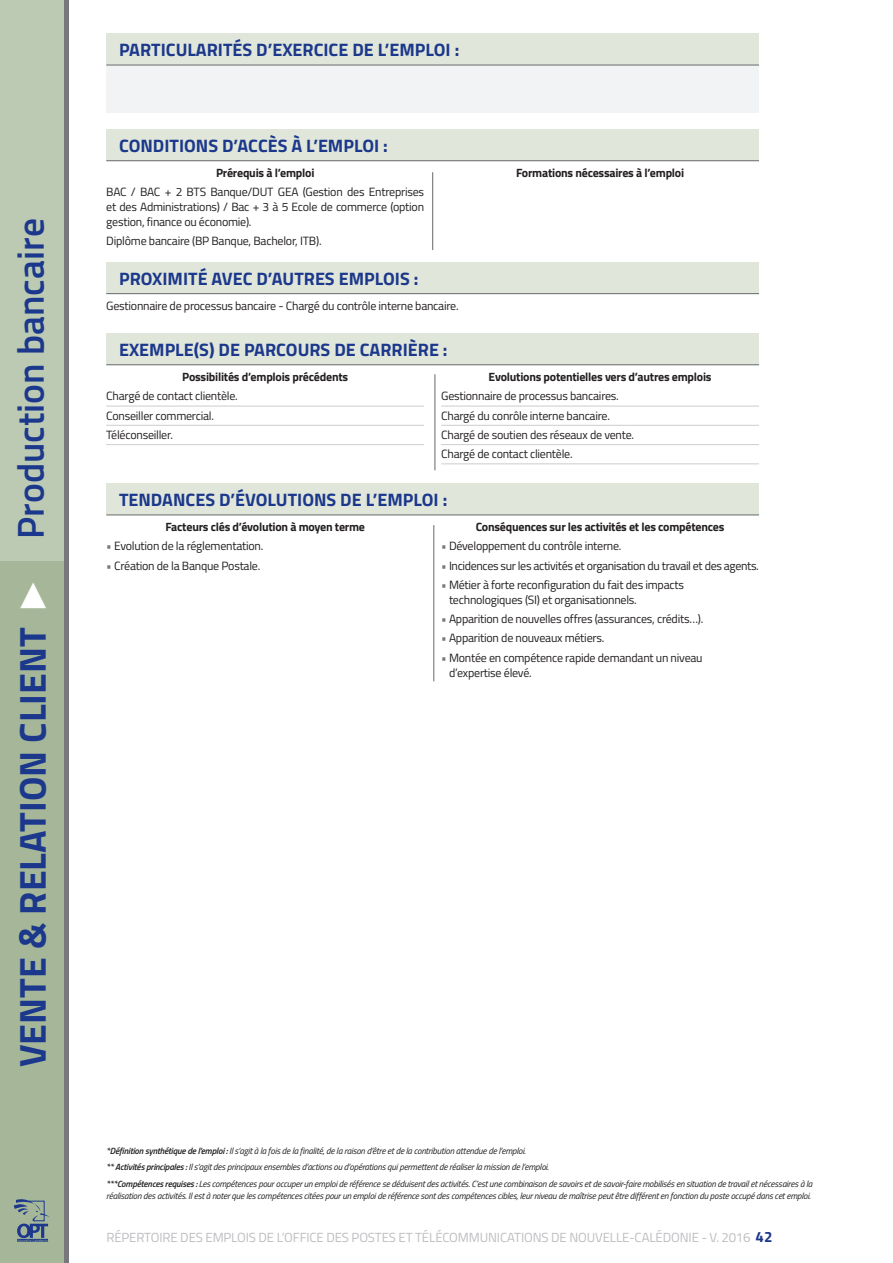
<style>
.page{position:relative;width:893px;height:1263px;background:#fff}
.page>*{position:absolute;margin:0;border:0;box-sizing:border-box;transform-origin:0 0}
.t1{font:700 37.5px "Titillium";color:#1b388c}
.t2{font:700 18px "Titillium";color:#1b388c}
.t3{font:13.2px "Titillium";letter-spacing:-.01em;color:#bcbdc0}
.t4{font:12px/19.2px "Titillium";letter-spacing:-.02em;color:#231f20}
.t5{font:700 12px "Titillium";letter-spacing:-.02em;color:#231f20}
.t6{font:italic 9px/16.2px "Titillium";letter-spacing:-.02em;color:#231f20}
.s1{font-family:"Klavika Arrows";color:#fff}
.s2{font-weight:600}
.s3{color:#76787b}
.s4{font-weight:700;font-size:15px;color:#1b388c}
</style>
<div class="page">
<div style="left:106px;top:33px;width:653px;height:32px;background:#e0e6d9"></div>
<div style="left:106px;top:129px;width:653px;height:32px;background:#e0e6d9"></div>
<div style="left:106px;top:262px;width:653px;height:32px;background:#e0e6d9"></div>
<div style="left:106px;top:333px;width:653px;height:32px;background:#e0e6d9"></div>
<div style="left:106px;top:483px;width:653px;height:32px;background:#e0e6d9"></div>
<div style="left:106px;top:65px;width:653px;height:47px;background:#f2f3f4"></div>
<div style="left:0;top:0;width:68px;height:1263px;background:#76787b"></div>
<div style="left:0;top:560px;width:64px;height:703px;background:#a5b798"></div>
<div style="left:0;top:0;width:64px;height:560px;background:#bcc9b3"></div>
<svg style="left:14px;top:1199px;width:36px;height:43px"></svg>
<hr style="left:106px;top:405px;width:318px;height:2px;background:#d1d2d4">
<hr style="left:106px;top:425px;width:318px;height:1px;background:#d1d2d4">
<hr style="left:106px;top:444px;width:318px;height:1px;background:#d1d2d4">
<hr style="left:441px;top:405px;width:318px;height:2px;background:#d1d2d4">
<hr style="left:441px;top:425px;width:318px;height:1px;background:#d1d2d4">
<hr style="left:441px;top:444px;width:318px;height:1px;background:#d1d2d4">
<hr style="left:441px;top:463px;width:318px;height:1px;background:#d1d2d4">
<hr style="left:106px;top:160px;width:653px;height:1px;background:#76787b">
<hr style="left:106px;top:514px;width:653px;height:1px;background:#76787b">
<hr style="left:106px;top:364px;width:653px;height:1px;background:#76787b">
<hr style="left:106px;top:293px;width:653px;height:1px;background:#76787b">
<hr style="left:106px;top:64px;width:653px;height:2px;background:#76787b">
<hr style="left:432px;top:172px;width:1px;height:78px;background:#76787b">
<hr style="left:433px;top:525px;width:1px;height:156px;background:#76787b">
<hr style="left:434px;top:374px;width:1px;height:96px;background:#76787b">
<h1 class="t1" style="left:4px;top:1067px;width:850px;rotate:-90deg">VENTE &amp; RELATION CLIENT <span class="s1">1</span> <span class="s2">Production bancaire</span></h1>
<h2 class="t2" style="left:119px;top:36px;width:342px">PARTICULARITÉS D’EXERCICE DE L’EMPLOI :</h2>
<h2 class="t2" style="left:119px;top:132px;width:270px">CONDITIONS D’ACCÈS À L’EMPLOI :</h2>
<p class="t5" style="left:216px;top:164px;width:100px">Prérequis à l’emploi</p>
<p class="t4" style="left:106px;top:184px;width:319px;line-height:15px;text-align:justify">BAC / BAC + 2 BTS Banque/DUT GEA (Gestion des Entreprises et des Administrations) / Bac + 3 à 5 Ecole de commerce (option gestion, finance ou économie).</p>
<p class="t4" style="left:106px;top:231px;width:217px">Diplôme bancaire (BP Banque, Bachelor, ITB).</p>
<h2 class="t2" style="left:119px;top:265px;width:301px">PROXIMITÉ AVEC D’AUTRES EMPLOIS :</h2>
<p class="t4" style="left:106px;top:295px;width:354px">Gestionnaire de processus bancaire - Chargé du contrôle interne bancaire.</p>
<h2 class="t2" style="left:119px;top:336px;width:330px">EXEMPLE(S) DE PARCOURS DE CARRIÈRE :</h2>
<p class="t5" style="left:516px;top:164px;width:170px">Formations nécessaires à l’emploi</p>
<p class="t5" style="left:182px;top:368px;width:167px">Possibilités d’emplois précédents</p>
<p class="t4" style="left:106px;top:386px;width:133px">Chargé de contact clientèle.<br>Conseiller commercial.<br>Téléconseiller.</p>
<p class="t5" style="left:489px;top:368px;width:224px">Evolutions potentielles vers d’autres emplois</p>
<p class="t4" style="left:441px;top:386px;width:194px">Gestionnaire de processus bancaires.<br>Chargé du conrôle interne bancaire.<br>Chargé de soutien des réseaux de vente.<br>Chargé de contact clientèle.</p>
<h2 class="t2" style="left:119px;top:486px;width:330px">TENDANCES D’ÉVOLUTIONS DE L’EMPLOI :</h2>
<p class="t5" style="left:165px;top:518px;width:201px">Facteurs clés d’évolution à moyen terme</p>
<p class="t4" style="left:106px;top:536px;width:159px"><span class="s3">•</span> Evolution de la réglementation.</p>
<p class="t4" style="left:106px;top:555px;width:156px"><span class="s3">•</span> Création de la Banque Postale.</p>
<p class="t5" style="left:476px;top:518px;width:250px">Conséquences sur les activités et les compétences</p>
<p class="t4" style="left:441px;top:536px;width:182px"><span class="s3">•</span> Développement du contrôle interne.</p>
<p class="t4" style="left:441px;top:555px;width:319px"><span class="s3">•</span> Incidences sur les activités et organisation du travail et des agents.</p>
<p class="t4" style="left:449px;top:577px;width:236px;line-height:15px;text-indent:-8px"><span class="s3">•</span> Métier à forte reconfiguration du fait des impacts technologiques (SI) et organisationnels.</p>
<p class="t4" style="left:441px;top:609px;width:264px"><span class="s3">•</span> Apparition de nouvelles offres (assurances, crédits…).</p>
<p class="t4" style="left:441px;top:628px;width:165px"><span class="s3">•</span> Apparition de nouveaux métiers.</p>
<p class="t4" style="left:449px;top:649px;width:255px;line-height:15px;text-indent:-8px"><span class="s3">•</span> Montée en compétence rapide demandant un niveau d’expertise élevé.</p>
<p class="t6" style="left:106px;top:1142px;width:708px"><span class="s2">*Définition synthétique de l’emploi :</span> Il s’agit à la fois de la finalité, de la raison d’être et de la contribution attendue de l’emploi.<br><span class="s2">** Activités principales :</span> Il s’agit des principaux ensembles d’actions ou d’opérations qui permettent de réaliser la mission de l’emploi.<br><span class="s2">***Compétences requises :</span> Les compétences pour occuper un emploi de référence se déduisent des activités. C’est une combinaison de savoirs et de savoir-faire mobilisés en situation de travail et nécessaires à la</p>
<p class="t6" style="left:106px;top:1187px;width:706px">réalisation des activités. Il est à noter que les compétences citées pour un emploi de référence sont des compétences cibles, leur niveau de maîtrise peut être différent en fonction du poste occupé dans cet emploi.</p>
<p class="t3" style="left:106px;top:1227px;width:668px">RÉPERTOIRE DES EMPLOIS DE L’OFFICE DES POSTES ET TÉLÉCOMMUNICATIONS DE NOUVELLE-CALÉDONIE - V. 2016 <span class="s4">42</span></p>
</div>
